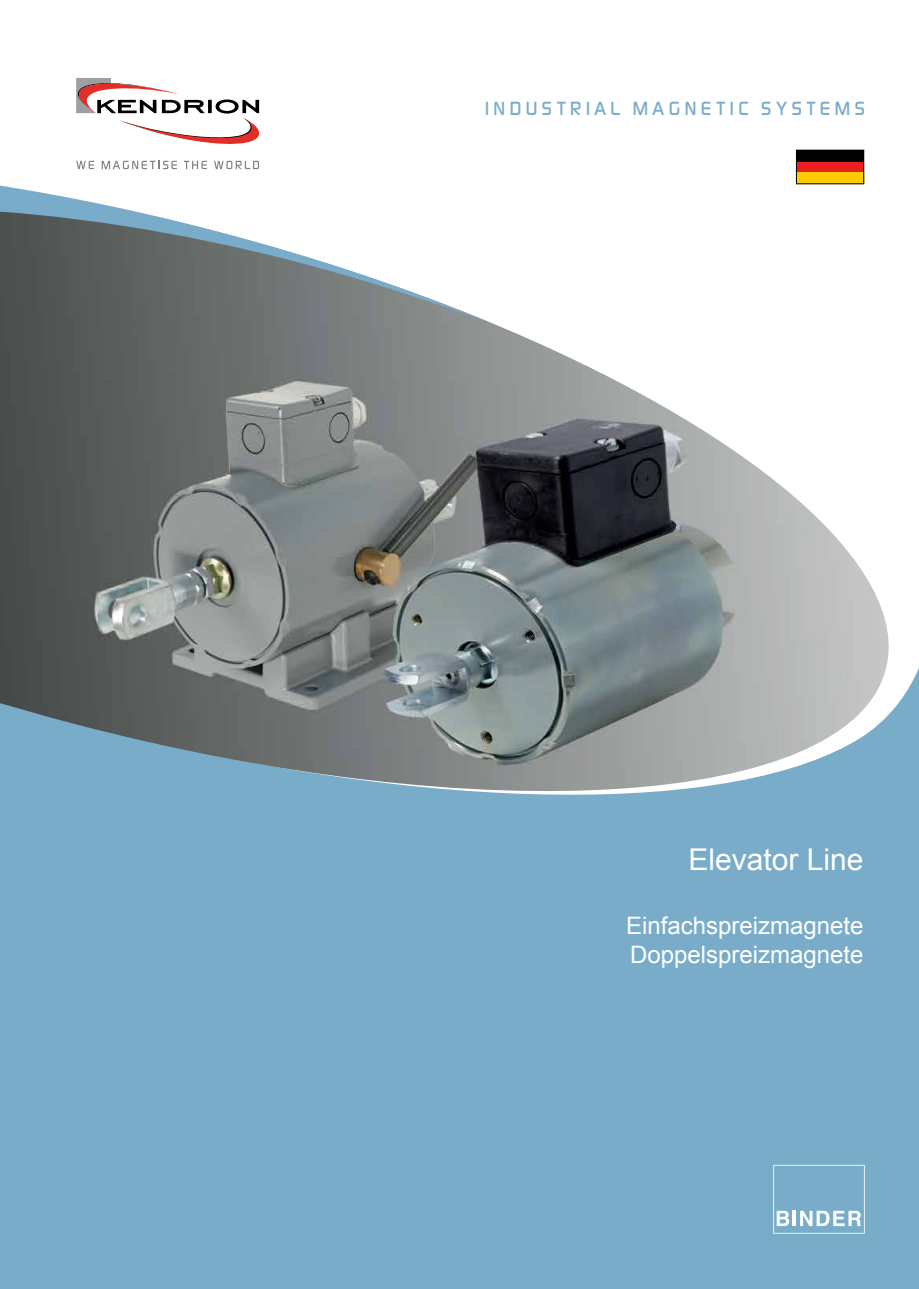
<style>
.page{position:relative;width:919px;height:1289px;background:#fff}
.page>*{position:absolute;margin:0;border:0;box-sizing:border-box;transform-origin:0 0}
.t1{font:30px "Arial";color:#fff}
.t2{font:24px/28.8px "Arial";color:#fff}
.t3{font:500 19.95px "Digital Sans EFOP";letter-spacing:.22em;color:#79acc9}
</style>
<div class="page">
<div style="left:0;top:439px;width:918px;height:849px;background:#79acc9"></div>
<img style="left:0;top:184px;width:914px;height:611px">
<svg style="left:0;top:184px;width:492px;height:139px"></svg>
<svg style="left:798px;top:161px;width:63px;height:12px"></svg>
<div style="left:796px;top:150px;width:67px;height:11px;background:#000"></div>
<div style="left:796px;top:173px;width:67px;height:11px;background:#ffcb05"></div>
<div style="left:796px;top:150px;width:67px;height:34px;border:1px solid #000"></div>
<svg style="left:76px;top:161px;width:18px;height:8px"></svg>
<svg style="left:184px;top:161px;width:23px;height:8px"></svg>
<svg style="left:214px;top:161px;width:45px;height:8px"></svg>
<svg style="left:102px;top:161px;width:75px;height:8px"></svg>
<svg style="left:76px;top:78px;width:183px;height:66px"></svg>
<svg style="left:773px;top:1164px;width:91px;height:69px"></svg>
<p class="t3" style="left:485px;top:96px;width:381px">INDUSTRIAL MAGNETIC SYSTEMS</p>
<p class="t1" style="left:688px;top:839px;width:177px">Elevator Line</p>
<p class="t2" style="left:626px;top:911px;width:239px">Einfachspreizmagnete<br>Doppelspreizmagnete</p>
</div>
